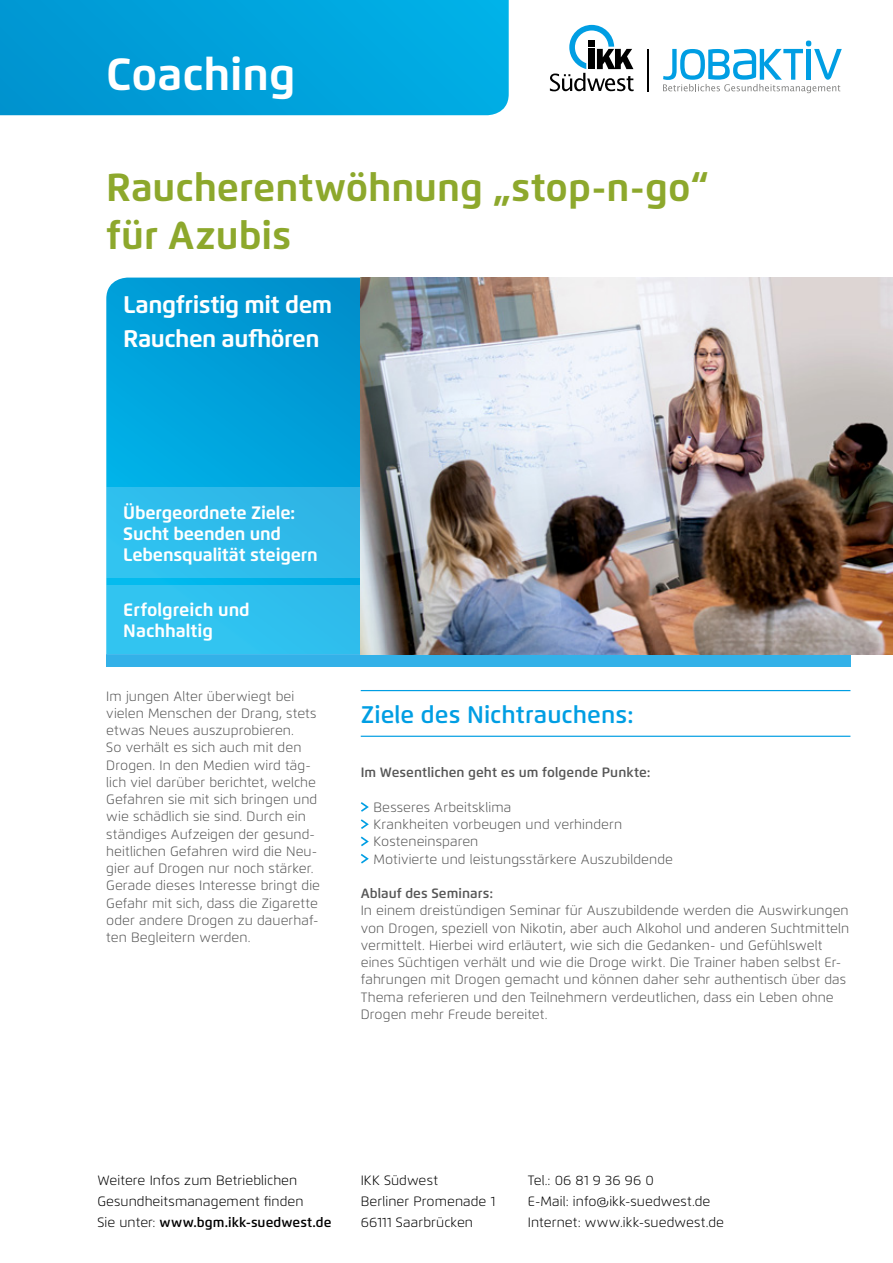
<style>
.page{position:relative;width:893px;height:1263px;background:#fff}
.page>*{position:absolute;margin:0;border:0;box-sizing:border-box;transform-origin:0 0}
.t1{font:700 45px "Flexo";color:#fff}
.t2{font:700 39px/48px "Flexo";color:#8da82c}
.t3{font:700 24px/33.6px "Flexo";letter-spacing:-.02em;color:#fff}
.t4{font:600 24px "Flexo";letter-spacing:.005em;color:#009ee3}
.t5{font:700 18px/21px "Flexo";letter-spacing:-.01em;color:#fff}
.t6{font:300 13.5px/17.2px "Flexo";letter-spacing:.005em;color:#565656}
.t7{font:300 13.5px/21px "Flexo";letter-spacing:.005em;color:#000}
.t8{font:600 13.5px "Flexo";letter-spacing:.005em;color:#565656}
.s1{font-weight:600}
</style>
<div class="page">
<svg style="left:0;top:0;width:509px;height:115px;background:#00a2db"></svg>
<svg style="left:663px;top:41px;width:179px;height:52px"></svg>
<svg style="left:550px;top:25px;width:84px;height:66px"></svg>
<hr style="left:648px;top:49px;width:1px;height:42px;background:#000">
<svg style="left:106px;top:278px;width:255px;height:307px;background:#01a0d9"></svg>
<div style="left:106px;top:654px;width:744px;height:13px;background:#33b1e8"></div>
<div style="left:106px;top:487px;width:255px;height:91px;background:#2fbbeb"></div>
<div style="left:106px;top:585px;width:255px;height:69px;background:#2fc2f0"></div>
<hr style="left:361px;top:690px;width:489px;height:1px;background:#009ee3">
<svg style="left:360px;top:802px;width:9px;height:62px"></svg>
<hr style="left:361px;top:736px;width:489px;height:1px;background:#009ee3">
<img style="left:361px;top:278px;width:532px;height:376px">
<h1 class="t1" style="left:106px;top:47px;width:191px">Coaching</h1>
<h2 class="t2" style="left:106px;top:163px;width:603px">Raucherentwöhnung „stop-n-go“ für Azubis</h2>
<h3 class="t3" style="left:123px;top:288px;width:211px">Langfristig mit dem<br>Rauchen aufhören</h3>
<h3 class="t5" style="left:123px;top:502px;width:196px">Übergeordnete Ziele:<br>Sucht beenden und<br>Lebensqualität steigern</h3>
<h3 class="t5" style="left:123px;top:599px;width:128px">Erfolgreich und<br>Nachhaltig</h3>
<p class="t6" style="left:106px;top:687px;width:215px">Im jungen Alter überwiegt bei vielen Menschen der Drang, stets etwas Neues auszuprobieren.<br>So verhält es sich auch mit den<br>Drogen. In den Medien wird täg&shy;lich viel darüber berichtet, welche<br>Gefahren sie mit sich bringen und wie schädlich sie sind. Durch ein ständiges Aufzeigen der gesund&shy;heitlichen Gefahren wird die Neu&shy;gier auf Drogen nur noch stärker.<br>Gerade dieses Interesse bringt die<br>Gefahr mit sich, dass die Zigarette oder andere Drogen zu dauerhaf&shy;ten Begleitern werden.</p>
<h3 class="t4" style="left:361px;top:700px;width:275px">Ziele des Nichtrauchens:</h3>
<p class="t8" style="left:361px;top:764px;width:292px">Im Wesentlichen geht es um folgende Punkte:</p>
<p class="t6" style="left:373px;top:798px;width:301px">Besseres Arbeitsklima<br>Krankheiten vorbeugen und verhindern<br>Kosteneinsparen<br>Motivierte und leistungsstärkere Auszubildende</p>
<p class="t8" style="left:361px;top:885px;width:134px">Ablauf des Seminars:</p>
<p class="t6" style="left:361px;top:902px;width:490px">In einem dreistündigen Seminar für Auszubildende werden die Auswirkungen von Drogen, speziell von Nikotin, aber auch Alkohol und anderen Suchtmitteln vermittelt. Hierbei wird erläutert, wie sich die Gedanken- und Gefühlswelt eines Süchtigen verhält und wie die Droge wirkt. Die Trainer haben selbst Er&shy;fahrungen mit Drogen gemacht und können daher sehr authentisch über das Thema referieren und den Teilnehmern verdeutlichen, dass ein Leben ohne Drogen mehr Freude bereitet.</p>
<p class="t7" style="left:97px;top:1170px;width:236px">Weitere Infos zum Betrieblichen<br>Gesundheitsmanagement finden<br>Sie unter: <span class="s1">www.bgm.ikk-suedwest.de</span></p>
<p class="t7" style="left:528px;top:1169px;width:198px">Tel.: 06 81 9 36 96 0<br>E-Mail: info@ikk-suedwest.de<br>Internet: www.ikk-suedwest.de</p>
<p class="t7" style="left:361px;top:1169px;width:136px">IKK Südwest<br>Berliner Promenade 1<br>66111 Saarbrücken</p>
</div>
